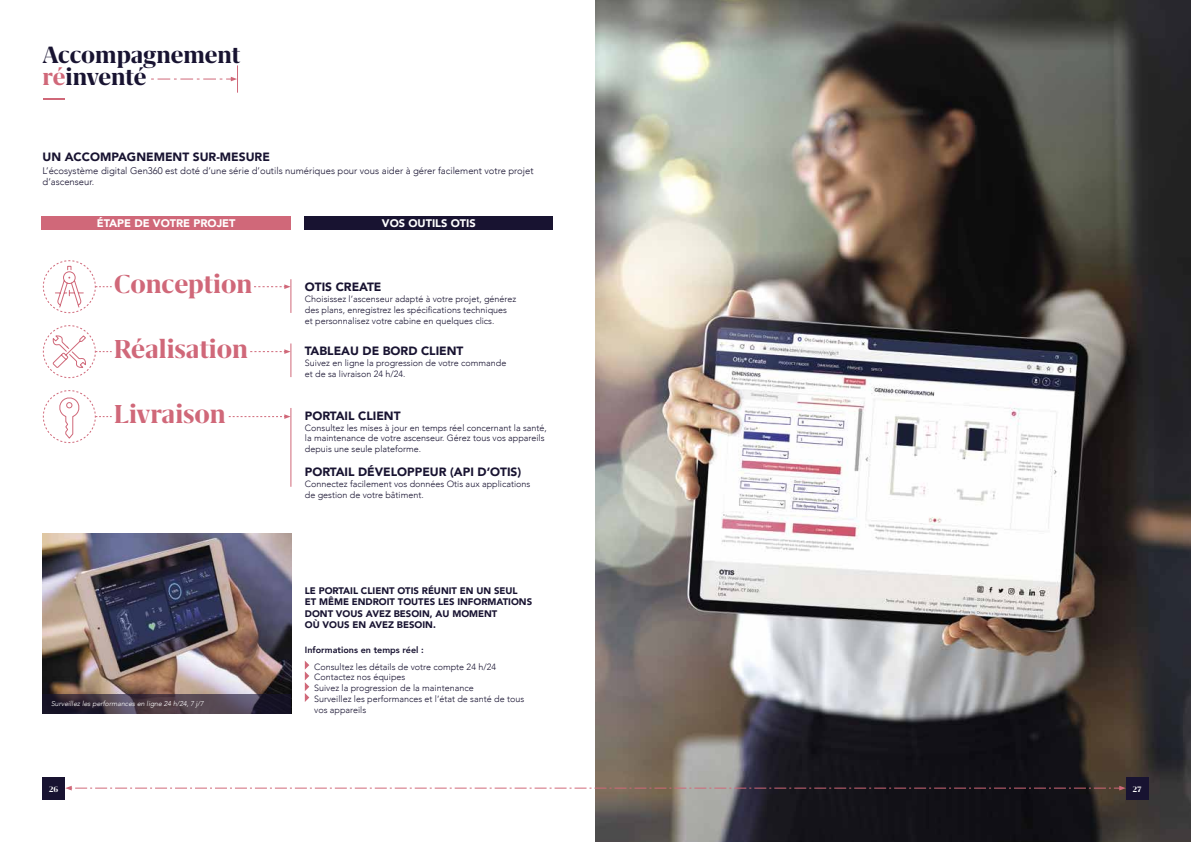
<style>
.page{position:relative;width:1191px;height:842px;background:#fff}
.page>*{position:absolute;margin:0;border:0;box-sizing:border-box;transform-origin:0 0}
.t1{font:700 30px/64.9px "Grifo M";color:#d06879}
.t2{font:700 27.3px/22.2px "Grifo M";letter-spacing:-.005em;color:#181331}
.t3{font:900 12px "Avenir";color:#181331}
.t4{font:900 11px "Avenir";color:#fff}
.t5{font:900 9.5px/11.4px "Avenir";color:#181331}
.t6{font:300 9.5px/11.4px "Avenir";color:#181331}
.t7{font:300 9px/10.8px "Avenir";color:#181331}
.t8{font:800 9px "Avenir";color:#181331}
.t9{font:700 9px "Grifo M";color:#fff}
.t10{font:italic 300 7px "Avenir";color:#fff}
.s1{color:#d06879}
</style>
<div class="page">
<img style="left:595px;top:0;width:596px;height:842px">
<hr style="left:43px;top:98px;width:22px;height:2px;background:#d06879">
<div style="left:42px;top:216px;width:249px;height:14px;background:#d06879"></div>
<div style="left:305px;top:216px;width:248px;height:14px;background:#181331"></div>
<img style="left:43px;top:533px;width:248px;height:161px">
<svg style="left:43px;top:694px;width:248px;height:19px;background:#413644"></svg>
<svg style="left:254px;top:284px;width:37px;height:5px"></svg>
<svg style="left:250px;top:349px;width:41px;height:5px"></svg>
<svg style="left:229px;top:414px;width:62px;height:5px"></svg>
<hr style="left:291px;top:279px;width:1px;height:34px;background:#d06879">
<hr style="left:291px;top:343px;width:1px;height:34px;background:#d06879">
<hr style="left:291px;top:408px;width:1px;height:79px;background:#d06879">
<svg style="left:305px;top:661px;width:4px;height:41px"></svg>
<svg style="left:43px;top:260px;width:69px;height:53px"></svg>
<svg style="left:43px;top:325px;width:69px;height:53px"></svg>
<svg style="left:43px;top:390px;width:69px;height:53px"></svg>
<svg style="left:151px;top:65px;width:87px;height:28px"></svg>
<svg style="left:65px;top:786px;width:1060px;height:4px"></svg>
<div style="left:43px;top:777px;width:22px;height:22px;background:#181331"></div>
<div style="left:1125px;top:777px;width:23px;height:22px;background:#181331"></div>
<h2 class="t2" style="left:43px;top:43px;width:199px">Accompagnement <span class="s1">ré</span>inventé</h2>
<h3 class="t3" style="left:43px;top:146px;width:229px">UN ACCOMPAGNEMENT SUR-MESURE</h3>
<p class="t6" style="left:43px;top:165px;width:492px">L’écosystème digital Gen360 est doté d’une série d’outils numériques pour vous aider à gérer facilement votre projet d’ascenseur.</p>
<p class="t4" style="left:97px;top:214px;width:140px">ÉTAPE DE VOTRE PROJET</p>
<p class="t4" style="left:382px;top:214px;width:95px">VOS OUTILS OTIS</p>
<h1 class="t1" style="left:114px;top:251px;width:140px">Conception<br>Réalisation<br>Livraison</h1>
<p class="t10" style="left:51px;top:699px;width:154px">Surveillez les performances en ligne 24 h/24, 7 j/7</p>
<h3 class="t3" style="left:305px;top:277px;width:78px">OTIS CREATE</h3>
<p class="t7" style="left:305px;top:294px;width:213px">Choisissez l’ascenseur adapté à votre projet, générez des plans, enregistrez les spécifications techniques et personnalisez votre cabine en quelques clics.</p>
<h3 class="t3" style="left:305px;top:341px;width:160px">TABLEAU DE BORD CLIENT</h3>
<p class="t7" style="left:305px;top:358px;width:203px">Suivez en ligne la progression de votre commande et de sa livraison 24 h/24.</p>
<h3 class="t3" style="left:305px;top:405px;width:97px">PORTAIL CLIENT</h3>
<p class="t7" style="left:305px;top:422px;width:243px">Consultez les mises à jour en temps réel concernant la santé, la maintenance de votre ascenseur. Gérez tous vos appareils depuis une seule plateforme.</p>
<h3 class="t3" style="left:305px;top:461px;width:218px">PORTAIL DÉVELOPPEUR (API D’OTIS)</h3>
<p class="t7" style="left:305px;top:478px;width:227px">Connectez facilement vos données Otis aux applications de gestion de votre bâtiment.</p>
<p class="t5" style="left:305px;top:584px;width:229px">LE PORTAIL CLIENT OTIS RÉUNIT EN UN SEUL<br>ET MÊME ENDROIT TOUTES LES INFORMATIONS DONT VOUS AVEZ BESOIN, AU MOMENT<br>OÙ VOUS EN AVEZ BESOIN.</p>
<p class="t8" style="left:305px;top:643px;width:120px">Informations en temps réel :</p>
<p class="t7" style="left:314px;top:661px;width:212px">Consultez les détails de votre compte 24 h/24<br>Contactez nos équipes<br>Suivez la progression de la maintenance<br>Surveillez les performances et l’état de santé de tous vos appareils</p>
<p class="t9" style="left:49px;top:784px;width:11px">26</p>
<p class="t9" style="left:1132px;top:784px;width:10px">27</p>
</div>
